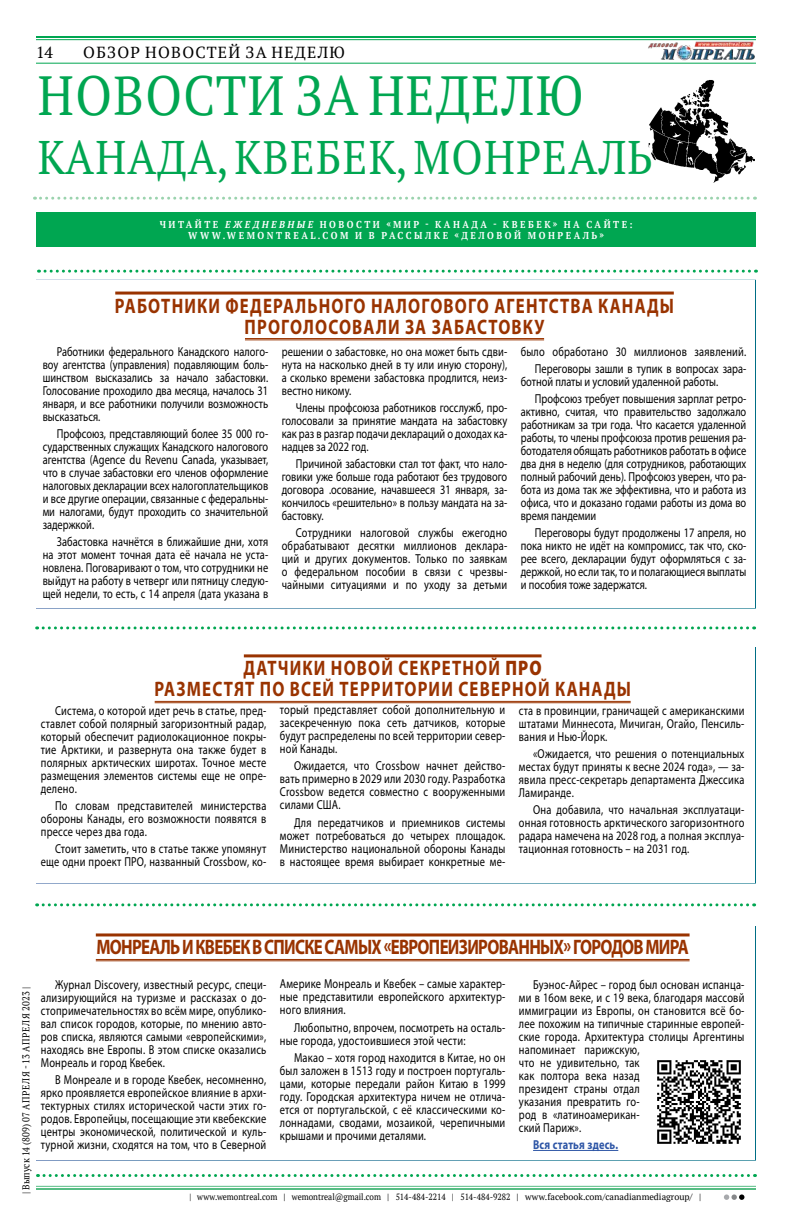
<style>
.page{position:relative;width:792px;height:1224px;background:#fff}
.page>*{position:absolute;margin:0;border:0;box-sizing:border-box;transform-origin:0 0}
.t1{font:55px "PT Serif";letter-spacing:.03em;color:#00a651;scale:.9 1}
.t2{font:47px "PT Serif";letter-spacing:.03em;color:#00a651;scale:.9 1}
.t3{font:700 21px/21px "Myriad Pro";letter-spacing:.07em;color:#930;text-align:center;scale:.8 1}
.t4{font:700 21px "Myriad Pro";letter-spacing:-.04em;color:#930;scale:.8 1}
.t5{font:16px "PT Serif";letter-spacing:.08em;color:#000}
.t6{font:13px/13px "Myriad Pro";letter-spacing:.02em;color:#000;text-align:justify;scale:.8 1}
.t7{font:13px/17.3px "Myriad Pro";color:#000;scale:.8 1}
.t8{font:700 13px "Myriad Pro";letter-spacing:.02em;color:#2e56a6;scale:.8 1}
.t9{font:700 10px/11px "PT Serif";letter-spacing:.28em;color:#fff;text-align:center;scale:.9 1}
.t10{font:10px "PT Serif";color:#000;scale:.9 1}
.t11{font:9px "PT Serif";color:#000;scale:.9 1}
.s1{font-style:italic}
.s2{font-weight:900}
</style>
<div class="page">
<hr style="left:791px;top:0;width:1px;height:1224px;background:#f9fbf8">
<img style="left:648px;top:41px;width:107px;height:20px">
<hr style="left:36px;top:63px;width:720px;height:1px;background:#00a651">
<hr style="left:36px;top:1186px;width:720px;height:1px;background:#57bd84">
<hr style="left:36px;top:1188px;width:720px;height:2px;background:#57bd84">
<hr style="left:36px;top:36px;width:720px;height:2px;background:#00a651">
<hr style="left:36px;top:39px;width:720px;height:1px;background:#00a651">
<svg style="left:724px;top:1194px;width:20px;height:6px"></svg>
<img style="left:648px;top:80px;width:107px;height:103px">
<div style="left:36px;top:212px;width:720px;height:35px;background:#00a651"></div>
<svg style="left:38px;top:270px;width:711px;height:3px"></svg>
<svg style="left:37px;top:626px;width:711px;height:3px"></svg>
<svg style="left:37px;top:903px;width:711px;height:3px"></svg>
<svg style="left:38px;top:1174px;width:710px;height:3px"></svg>
<svg style="left:34px;top:197px;width:721px;height:3px"></svg>
<div style="left:36px;top:280px;width:720px;height:329px;background:#fff;border:1px solid #fff"></div>
<div style="left:36px;top:647px;width:720px;height:237px;background:#fff;border:1px solid #fff"></div>
<div style="left:36px;top:926px;width:720px;height:235px;background:#fff;border:1px solid #fff"></div>
<hr style="left:533px;top:1150px;width:85px;height:1px;background:#2e56a6">
<hr style="left:115px;top:292px;width:559px;height:3px;background:#930">
<hr style="left:245px;top:338px;width:299px;height:1px;background:#930">
<hr style="left:245px;top:340px;width:299px;height:1px;background:#930">
<hr style="left:244px;top:654px;width:298px;height:3px;background:#930">
<hr style="left:155px;top:701px;width:476px;height:1px;background:#930">
<hr style="left:155px;top:703px;width:476px;height:1px;background:#930">
<hr style="left:96px;top:933px;width:594px;height:3px;background:#930">
<hr style="left:96px;top:959px;width:594px;height:1px;background:#930">
<hr style="left:96px;top:961px;width:594px;height:1px;background:#930">
<img style="left:657px;top:1060px;width:84px;height:84px">
<p class="t5" style="left:36px;top:42px;width:19px">14</p>
<p class="t5" style="left:83px;top:42px;width:263px">ОБЗОР НОВОСТЕЙ ЗА НЕДЕЛЮ</p>
<h1 class="t1" style="left:38px;top:60px;width:608px">НОВОСТИ ЗА НЕДЕЛЮ</h1>
<h2 class="t2" style="left:38px;top:127px;width:685px">КАНАДА, КВЕБЕК, МОНРЕАЛЬ</h2>
<p class="t9" style="left:160px;top:218px;width:527px">ЧИТАЙТЕ <span class="s1">ЕЖЕДНЕВНЫЕ</span> НОВОСТИ «МИР - КАНАДА - КВЕБЕК» НА САЙТЕ:<br>WWW.WEMONTREAL.COM И В РАССЫЛКЕ «ДЕЛОВОЙ МОНРЕАЛЬ»</p>
<h3 class="t3" style="left:115px;top:294px;width:701px">РАБОТНИКИ ФЕДЕРАЛЬНОГО НАЛОГОВОГО АГЕНТСТВА КАНАДЫ<br>ПРОГОЛОСОВАЛИ ЗА ЗАБАСТОВКУ</h3>
<p class="t6" style="left:43px;top:345px;width:283px;text-indent:14px">Работники федерального Канадского налого&shy;воу агентства (управления) подавляющим боль&shy;шинством высказались за начало забастовки.<br>Голосование проходило два месяца, началось 31 января, и все работники получили возможность высказаться.</p>
<p class="t6" style="left:43px;top:427px;width:283px;text-indent:14px">Профсоюз, представляющий более 35 000 го&shy;сударственных служащих Канадского налогового агентства (Agence du Revenu Canada, указывает, что в случае забастовки его членов оформление налоговых декларации всех налогоплательщиков и все другие операции, связанные с федеральны&shy;ми налогами, будут проходить со значительной задержкой.</p>
<p class="t6" style="left:43px;top:535px;width:283px;text-indent:14px">Забастовка начнётся в ближайшие дни, хотя на этот момент точная дата её начала не уста&shy;новлена. Поговаривают о том, что сотрудники не выйдут на работу в четверг или пятницу следую&shy;щей недели, то есть, с 14 апреля (дата указана в</p>
<p class="t6" style="left:282px;top:345px;width:283px">решении о забастовке, но она может быть сдви&shy;нута на насколько дней в ту или иную сторону), а сколько времени забастовка продлится, неиз&shy;вестно никому.</p>
<p class="t6" style="left:282px;top:401px;width:283px;text-indent:14px">Члены профсоюза работников госслужб, про&shy;голосовали за принятие мандата на забастовку как раз в разгар подачи деклараций о доходах ка&shy;надцев за 2022 год.</p>
<p class="t6" style="left:282px;top:457px;width:283px;text-indent:14px">Причиной забастовки стал тот факт, что нало&shy;говики уже больше года работают без трудового договора .осование, начавшееся 31 января, за&shy;кончилось «решительно» в пользу мандата на за&shy;бастовку.</p>
<p class="t6" style="left:282px;top:526px;width:283px;text-indent:14px">Сотрудники налоговой службы ежегодно обрабатывают десятки миллионов деклара&shy;ций и других документов. Только по заявкам о федеральном пособии в связи с чрезвы&shy;чайными ситуациями и по уходу за детьми</p>
<p class="t6" style="left:521px;top:342px;width:283px;line-height:17.3px;text-align:right">было обработано 30 миллионов заявлений.<br>Переговоры зашли в тупик в вопросах зара-</p>
<p class="t7" style="left:535px;top:373px;width:266px;text-indent:-14px">ботной платы и условий удаленной работы.<br>Профсоюз требует повышения зарплат ретро-</p>
<p class="t6" style="left:521px;top:405px;width:283px">активно, считая, что правительство задолжало работникам за три года. Что касается удаленной работы, то члены профсоюза против решения ра&shy;ботодателя обящать работников работать в офисе два дня в неделю (для сотрудников, работающих полный рабочий день). Профсоюз уверен, что ра&shy;бота из дома так же эффективна, что и работа из офиса, что и доказано годами работы из дома во время пандемии</p>
<p class="t6" style="left:521px;top:526px;width:283px;text-indent:14px">Переговоры будут продолжены 17 апреля, но пока никто не идёт на компромисс, так что, ско&shy;рее всего, декларации будут оформляться с за&shy;держкой, но если так, то и полагающиеся выплаты и пособия тоже задержатся.</p>
<h3 class="t3" style="left:154px;top:657px;width:597px">ДАТЧИКИ НОВОЙ СЕКРЕТНОЙ <span class="s2">ПРО<br></span>РАЗМЕСТЯТ ПО ВСЕЙ ТЕРРИТОРИИ СЕВЕРНОЙ КАНАДЫ</h3>
<p class="t6" style="left:41px;top:703px;width:283px;text-indent:14px">Система, о которой идет речь в статье, пред&shy;ставлет собой полярный загоризонтный радар, который обеспечит радиолокационное покры&shy;тие Арктики, и развернута она также будет в полярных арктических широтах. Точное месте размещения элементов системы еще не опре&shy;делено.</p>
<p class="t6" style="left:41px;top:799px;width:283px;text-indent:14px">По словам представителей министерства обороны Канады, его возможности появятся в прессе через два года.</p>
<p class="t6" style="left:41px;top:842px;width:283px;text-align:right">Стоит заметить, что в статье также упомянут еще одни проект ПРО, названный Crossbow, ко-</p>
<p class="t6" style="left:280px;top:703px;width:283px">торый представляет собой дополнительную и засекреченную пока сеть датчиков, которые будут распределены по всей территории север&shy;ной Канады.</p>
<p class="t6" style="left:280px;top:759px;width:283px;text-indent:14px">Ожидается, что Crossbow начнет действо&shy;вать примерно в 2029 или 2030 году. Разработка Crossbow ведется совместно с вооруженными силами США.</p>
<p class="t6" style="left:280px;top:815px;width:283px;text-indent:14px">Для передатчиков и приемников системы может потребоваться до четырех площадок.<br>Министерство национальной обороны Канады в настоящее время выбирает конкретные ме-</p>
<p class="t6" style="left:519px;top:703px;width:283px">ста в провинции, граничащей с американскими штатами Миннесота, Мичиган, Огайо, Пенсиль&shy;вания и Нью-Йорк.</p>
<p class="t6" style="left:519px;top:747px;width:283px;text-indent:14px">«Ожидается, что решения о потенциальных местах будут приняты к весне 2024 года», — за&shy;явила пресс-секретарь департамента Джессика Ламиранде.</p>
<p class="t6" style="left:519px;top:803px;width:283px;text-indent:14px">Она добавила, что начальная эксплуатаци&shy;онная готовность арктического загоризонтного радара намечена на 2028 год, а полная эксплуа&shy;тационная готовность – на 2031 год.</p>
<p class="t10" style="left:20px;top:1194px;width:231px;rotate:-90deg">| Выпуск 14 (809) 07 АПРЕЛЯ - 13 АПРЕЛЯ 2023 |</p>
<h3 class="t4" style="left:96px;top:934px;width:742px">МОНРЕАЛЬ И КВЕБЕК В СПИСКЕ САМЫХ «ЕВРОПЕИЗИРОВАННЫХ» ГОРОДОВ МИРА</h3>
<p class="t6" style="left:41px;top:978px;width:283px;text-indent:14px">Журнал Discovery, известный ресурс, специ&shy;ализирующийся на туризме и рассказах о до&shy;стопримечательностях во всём мире, опублико&shy;вал список городов, которые, по мнению авто&shy;ров списка, являются самыми «европейскими», находясь вне Европы. В этом списке оказались Монреаль и город Квебек.</p>
<p class="t6" style="left:41px;top:1073px;width:283px;text-indent:14px">В Монреале и в городе Квебек, несомненно, ярко проявляется европейское влияние в архи&shy;тектурных стилях исторической части этих го&shy;родов. Европейцы, посещающие эти квебекские центры экономической, политической и куль&shy;турной жизни, сходятся на том, что в Северной</p>
<p class="t6" style="left:280px;top:977px;width:283px">Америке Монреаль и Квебек – самые характер&shy;ные представитили европейского архитектур&shy;ного влияния.</p>
<p class="t6" style="left:280px;top:1020px;width:283px;text-indent:14px">Любопытно, впрочем, посмотреть на осталь&shy;ные города, удостоившиеся этой чести:</p>
<p class="t6" style="left:280px;top:1051px;width:283px;text-indent:14px">Макао – хотя город находится в Китае, но он был заложен в 1513 году и построен португаль&shy;цами, которые передали район Китаю в 1999 году. Городская архитектура ничем не отлича&shy;ется от португальской, с её классическими ко&shy;лоннадами, сводами, мозаикой, черепичными крышами и прочими деталями.</p>
<p class="t6" style="left:519px;top:978px;width:283px;text-align:left;text-indent:14px">Буэнос-Айрес – город был основан испанца&shy;ми в 16ом веке, и с 19 века, благодаря массовй иммиграции из Европы, он становится всё бо&shy;лее похожим на типичные старинные европей&shy;ские города. Архитектура столицы Аргентины напоминает парижскую,<br>что не удивительно, так<br>как полтора века назад<br>президент страны отдал<br>указания превратить го-<br>род в «латиноамерикан-<br>ский Париж».</p>
<p class="t8" style="left:533px;top:1136px;width:108px">Вся статья здесь.</p>
<p class="t11" style="left:190px;top:1191px;width:570px">| www.wemontreal.com | wemontreal@gmail.com | 514-484-2214 | 514-484-9282 | www.facebook.com/canadianmediagroup/ |</p>
</div>
